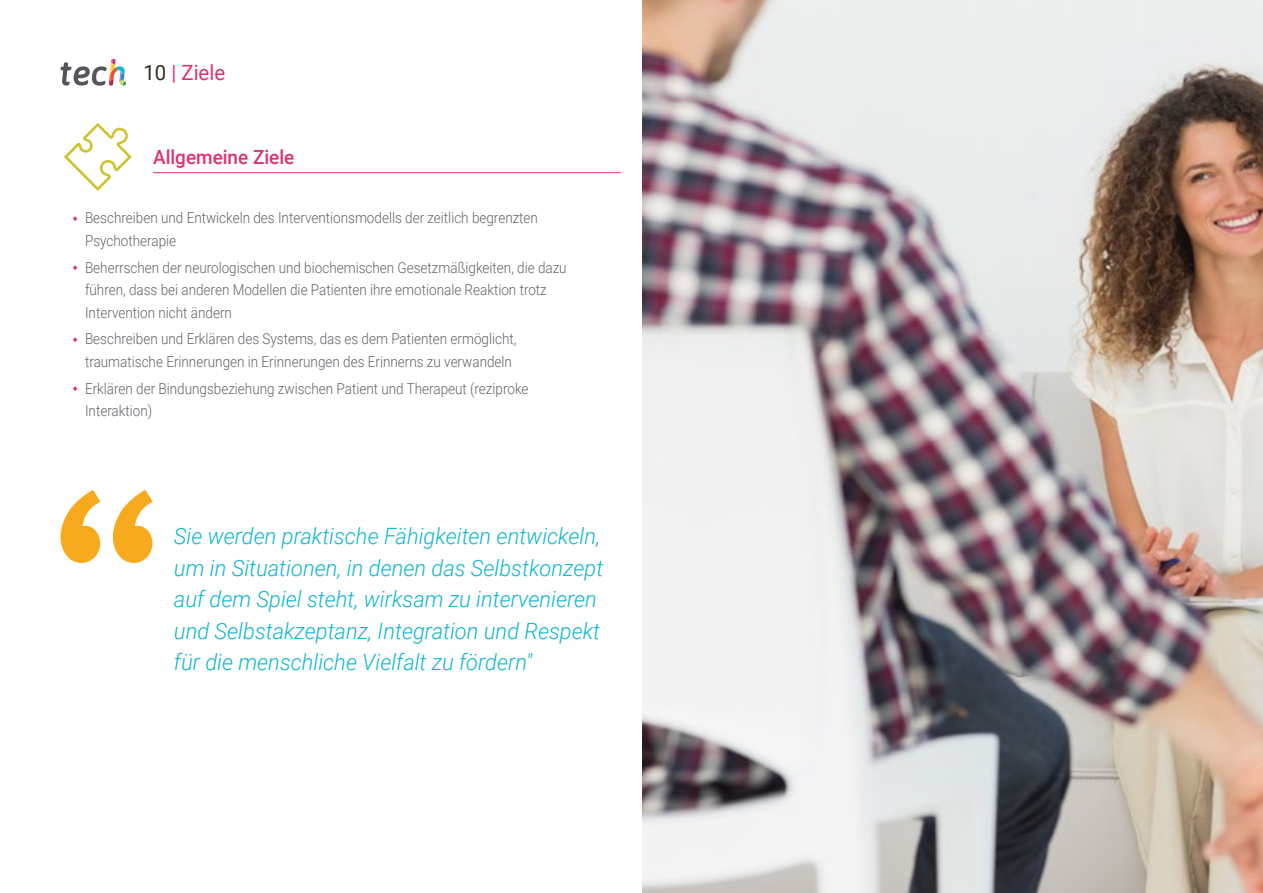
<style>
.page{position:relative;width:1263px;height:893px;background:#fff}
.page>*{position:absolute;margin:0;border:0;box-sizing:border-box;transform-origin:0 0}
.t1{font:italic 300 22.5px/31.5px "Roboto";color:#0fb6cf}
.t2{font:21px "Roboto";color:#df3174}
.t3{font:500 19.5px "Roboto";color:#df3174}
.t4{font:300 15px/22.5px "Roboto";color:#61646a;scale:.9 1}
.s1{color:#312e20}
</style>
<div class="page">
<hr style="left:153px;top:172px;width:468px;height:1px;background:#df3174">
<svg style="left:64px;top:123px;width:68px;height:68px"></svg>
<img style="left:642px;top:0;width:621px;height:893px">
<svg style="left:61px;top:490px;width:92px;height:73px"></svg>
<svg style="left:61px;top:59px;width:65px;height:27px"></svg>
<h2 class="t2" style="left:144px;top:57px;width:83px"><span class="s1">10</span> | Ziele</h2>
<h3 class="t3" style="left:153px;top:144px;width:143px">Allgemeine Ziele</h3>
<p class="t4" style="left:85px;top:206px;width:505px">Beschreiben und Entwickeln des Interventionsmodells der zeitlich begrenzten<br>Psychotherapie</p>
<p class="t4" style="left:85px;top:255px;width:537px">Beherrschen der neurologischen und biochemischen Gesetzmäßigkeiten, die dazu führen, dass bei anderen Modellen die Patienten ihre emotionale Reaktion trotz<br>Intervention nicht ändern</p>
<p class="t4" style="left:85px;top:327px;width:481px">Beschreiben und Erklären des Systems, das es dem Patienten ermöglicht, traumatische Erinnerungen in Erinnerungen des Erinnerns zu verwandeln</p>
<p class="t4" style="left:85px;top:376px;width:494px">Erklären der Bindungsbeziehung zwischen Patient und Therapeut (reziproke<br>Interaktion)</p>
<h1 class="t1" style="left:174px;top:520px;width:431px">Sie werden praktische Fähigkeiten entwickeln, um in Situationen, in denen das Selbstkonzept auf dem Spiel steht, wirksam zu intervenieren und Selbstakzeptanz, Integration und Respekt für die menschliche Vielfalt zu fördern"</h1>
</div>
